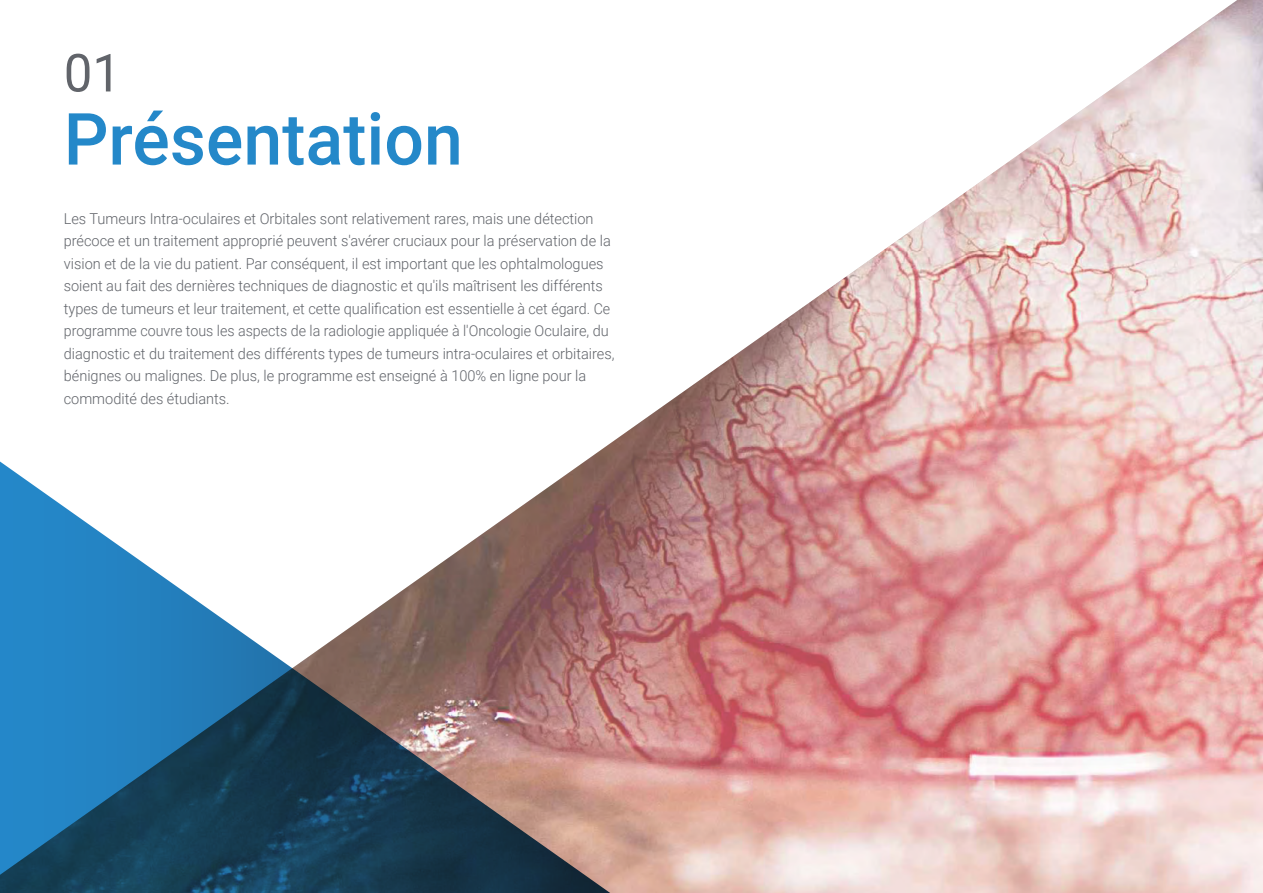
<style>
.page{position:relative;width:1263px;height:893px;background:#fff}
.page>*{position:absolute;margin:0;border:0;box-sizing:border-box;transform-origin:0 0}
.t1{font:500 72px "Roboto";color:#2488c9}
.t2{font:52.5px "Roboto";color:#61646a}
.t3{font:300 15px/22.5px "Roboto";color:#61646a}
</style>
<div class="page">
<img style="left:606px;top:0;width:657px;height:893px">
<svg style="left:0;top:446px;width:640px;height:447px"></svg>
<h2 class="t2" style="left:64px;top:36px;width:59px">01</h2>
<h1 class="t1" style="left:64px;top:89px;width:401px">Présentation</h1>
<p class="t3" style="left:64px;top:207px;width:552px">Les Tumeurs Intra-oculaires et Orbitales sont relativement rares, mais une détection précoce et un traitement approprié peuvent s'avérer cruciaux pour la préservation de la vision et de la vie du patient. Par conséquent, il est important que les ophtalmologues soient au fait des dernières techniques de diagnostic et qu'ils maîtrisent les différents types de tumeurs et leur traitement, et cette qualification est essentielle à cet égard. Ce programme couvre tous les aspects de la radiologie appliquée à l'Oncologie Oculaire, du diagnostic et du traitement des différents types de tumeurs intra-oculaires et orbitaires, bénignes ou malignes. De plus, le programme est enseigné à 100% en ligne pour la commodité des étudiants.</p>
</div>
